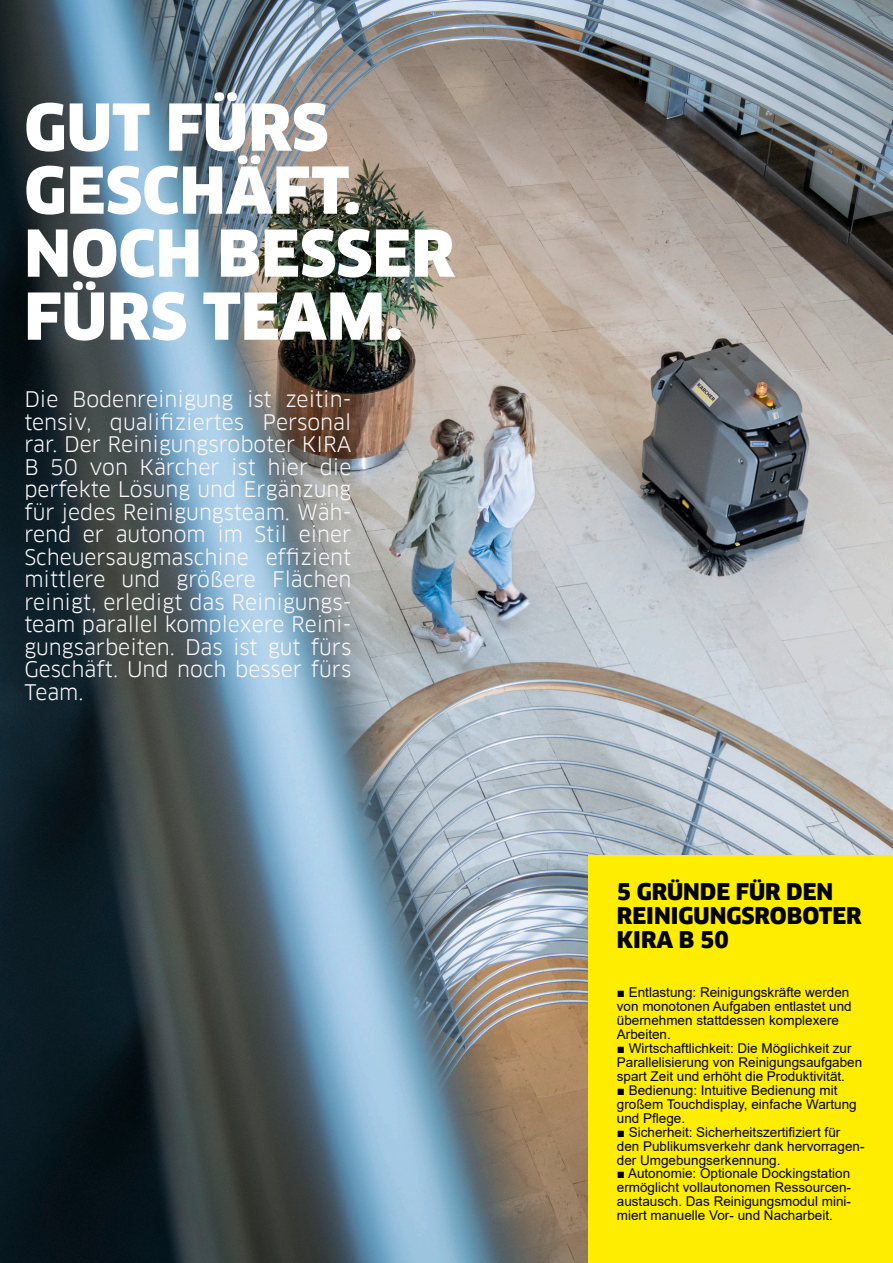
<style>
.page{position:relative;width:893px;height:1263px;background:#fff}
.page>*{position:absolute;margin:0;border:0;box-sizing:border-box;transform-origin:0 0}
.t1{font:900 63px/63px "Clan Pro";color:#fff}
.t2{font:900 22.5px/24px "Clan Pro";color:#000}
.t3{font:21px/22.5px "Clan Pro";color:#faf8fb;text-align:justify}
.t4{font:13.5px/14px "Arial";color:#000}
</style>
<div class="page">
<img style="left:0;top:0;width:893px;height:1263px">
<div style="left:589px;top:855px;width:304px;height:408px;background:#ffed00"></div>
<h1 class="t1" style="left:24px;top:101px;width:432px">GUT FÜRS<br>GESCHÄFT.<br>NOCH BESSER<br>FÜRS TEAM.</h1>
<p class="t3" style="left:24px;top:390px;width:329px">Die Bodenreinigung ist zeitin&shy;tensiv, qualifiziertes Personal rar. Der Reinigungsroboter KIRA B 50 von Kärcher ist hier die perfekte Lösung und Ergänzung für jedes Reinigungsteam. Wäh&shy;rend er autonom im Stil einer Scheuersaugmaschine effizient mittlere und größere Flächen reinigt, erledigt das Reinigungs&shy;team parallel komplexere Reini&shy;gungsarbeiten. Das ist gut fürs Geschäft. Und noch besser fürs Team.</p>
<h2 class="t2" style="left:617px;top:882px;width:246px">5 GRÜNDE FÜR DEN<br>REINIGUNGSROBOTER<br>KIRA B 50</h2>
<p class="t4" style="left:617px;top:987px;width:236px">■ Entlastung: Reinigungskräfte werden von monotonen Aufgaben entlastet und übernehmen stattdessen komplexere<br>Arbeiten.</p>
<p class="t4" style="left:617px;top:1042px;width:247px">■ Wirtschaftlichkeit: Die Möglichkeit zur<br>Parallelisierung von Reinigungsaufgaben spart Zeit und erhöht die Produktivität.</p>
<p class="t4" style="left:617px;top:1084px;width:241px">■ Bedienung: Intuitive Bedienung mit großem Touchdisplay, einfache Wartung und Pflege.</p>
<p class="t4" style="left:617px;top:1126px;width:249px">■ Sicherheit: Sicherheitszertifiziert für den Publikumsverkehr dank hervorragen&shy;der Umgebungserkennung.</p>
<p class="t4" style="left:617px;top:1168px;width:236px;text-align:justify">■ Autonomie: Optionale Dockingstation ermöglicht vollautonomen Ressourcen&shy;austausch. Das Reinigungsmodul mini&shy;miert manuelle Vor- und Nacharbeit.</p>
</div>
